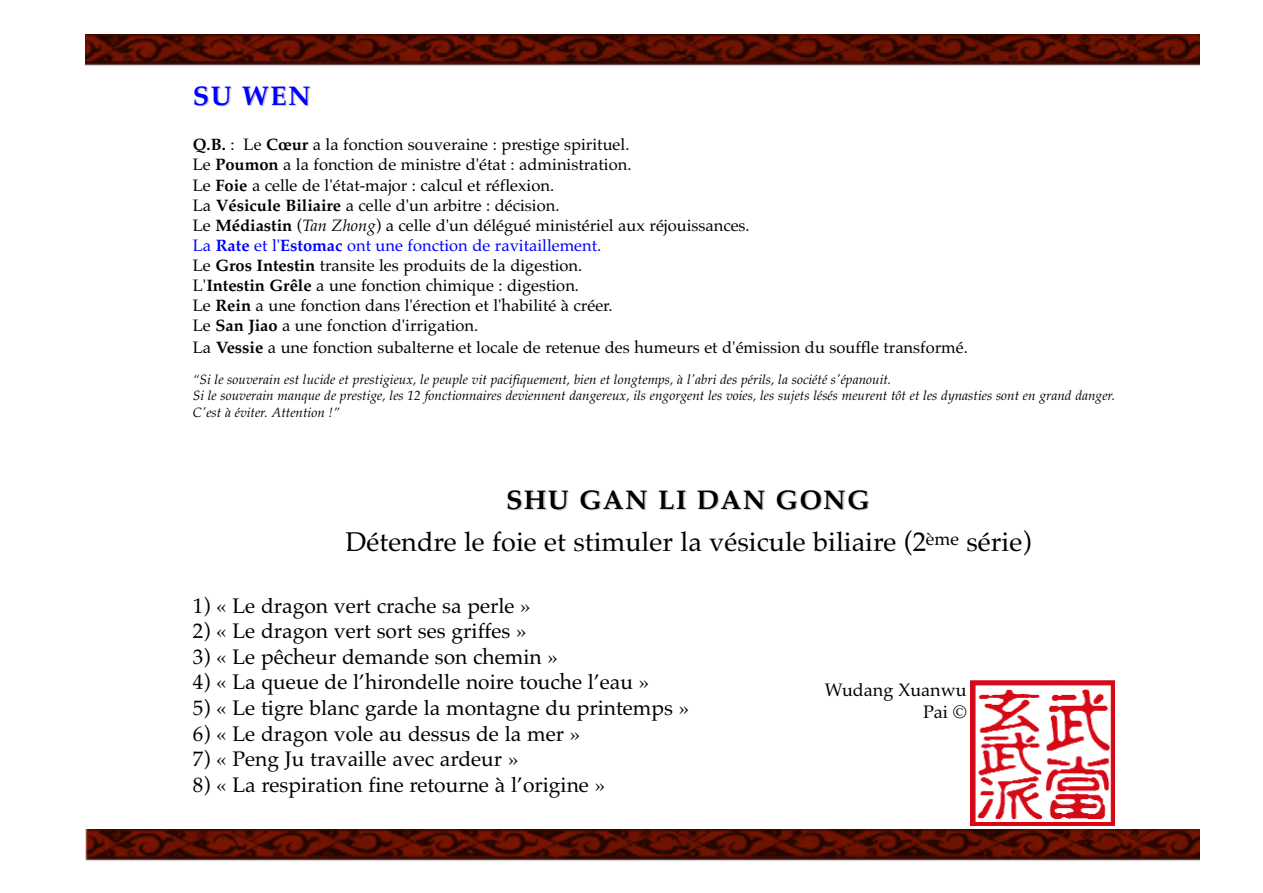
<style>
.page{position:relative;width:1263px;height:893px;background:#fff}
.page>*{position:absolute;margin:0;border:0;box-sizing:border-box;transform-origin:0 0}
.t1{font:27px/40.7px "Palatino";color:#000;text-align:center}
.t2{font:700 27px "Palatino";color:#00f}
.t3{font:21px "Palatino";color:#000}
.t4{font:18px/21.9px "Palatino";color:#000;text-align:right}
.t5{font:16.5px/20.2px "Palatino";color:#000}
.t6{font:italic 13.5px/16.5px "Palatino";color:#000}
.s1{font-weight:700}
.s2{font-style:italic}
.s3{color:#00f}
.s4{font-weight:700;color:#00f}
.s5{font-weight:700;color:#ccc}
</style>
<div class="page">
<img style="left:970px;top:680px;width:145px;height:145px">
<img style="left:85px;top:829px;width:1114px;height:32px">
<img style="left:85px;top:34px;width:1114px;height:32px">
<h1 class="t2" style="left:193px;top:80px;width:119px">SU WEN</h1>
<p class="t5" style="left:193px;top:134px;width:776px"><span class="s1">Q.B.</span> : Le <span class="s1">Cœur</span> a la fonction souveraine : prestige spirituel.<br>Le <span class="s1">Poumon</span> a la fonction de ministre d'état : administration.<br>Le <span class="s1">Foie</span> a celle de l'état-major : calcul et réflexion.<br>La <span class="s1">Vésicule Biliaire</span> a celle d'un arbitre : décision.<br>Le <span class="s1">Médiastin</span> (<span class="s2">Tan Zhong</span>) a celle d'un délégué ministériel aux réjouissances.<br><span class="s3">La</span> <span class="s4">Rate</span> <span class="s3">et l'</span><span class="s4">Estomac</span> <span class="s3">ont une fonction de ravitaillement.<br></span>Le <span class="s1">Gros Intestin</span> transite les produits de la digestion.<br>L'<span class="s1">Intestin Grêle</span> a une fonction chimique : digestion.<br>Le <span class="s1">Rein</span> a une fonction dans l'érection et l'habilité à créer.<br>Le <span class="s1">San Jiao</span> a une fonction d'irrigation.<br>La <span class="s1">Vessie</span> a une fonction subalterne et locale de retenue des humeurs et d'émission du souffle transformé.</p>
<p class="t6" style="left:193px;top:371px;width:924px">“Si le souverain est lucide et prestigieux, le peuple vit pacifiquement, bien et longtemps, à l'abri des périls, la société s'épanouit.<br>Si le souverain manque de prestige, les 12 fonctionnaires deviennent dangereux, ils engorgent les voies, les sujets lésés meurent tôt et les dynasties sont en grand danger.<br>C'est à éviter. Attention !”</p>
<h1 class="t1" style="left:346px;top:481px;width:687px"><span class="s5">SHU GAN LI DAN GONG<br></span>Détendre le foie et stimuler la vésicule biliaire (2<sup>ème</sup> série)</h1>
<p class="t3" style="left:193px;top:593px;width:339px">1) « Le dragon vert crache sa perle »</p>
<p class="t3" style="left:193px;top:619px;width:335px">2) « Le dragon vert sort ses griffes »</p>
<p class="t3" style="left:193px;top:644px;width:367px">3) « Le pêcheur demande son chemin »</p>
<p class="t3" style="left:193px;top:670px;width:458px">4) « La queue de l’hirondelle noire touche l’eau »</p>
<p class="t3" style="left:193px;top:695px;width:498px">5) « Le tigre blanc garde la montagne du printemps »</p>
<p class="t3" style="left:193px;top:721px;width:389px">6) « Le dragon vole au dessus de la mer »</p>
<p class="t3" style="left:193px;top:747px;width:327px">7) « Peng Ju travaille avec ardeur »</p>
<p class="t3" style="left:193px;top:772px;width:414px">8) « La respiration fine retourne à l’origine »</p>
<p class="t4" style="left:825px;top:679px;width:143px">Wudang Xuanwu<br>Pai ©</p>
</div>
